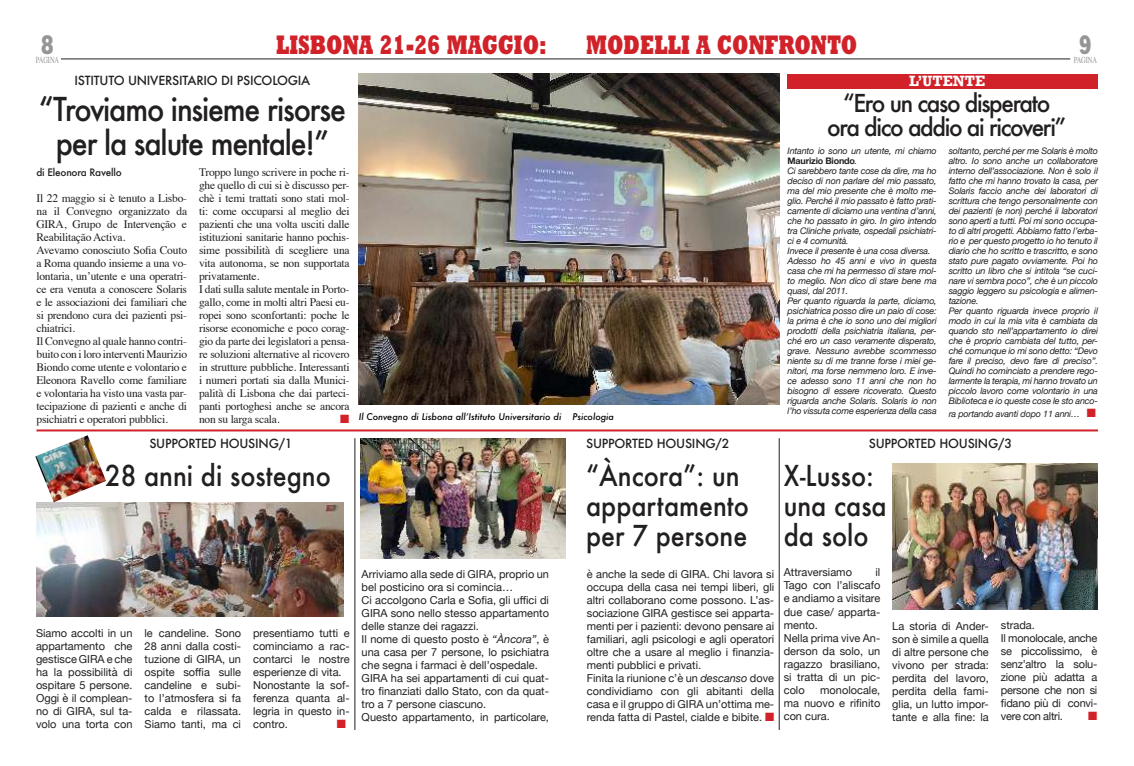
<style>
.page{position:relative;width:1134px;height:766px;background:#fff}
.page>*{position:absolute;margin:0;border:0;box-sizing:border-box;transform-origin:0 0}
.t1{font:500 32px/34.6px "Futura";letter-spacing:-.04em;color:#221f1f;text-align:center;scale:.9 1}
.t2{font:500 28px/30px "Futura";color:#221f1f;scale:.9 1}
.t3{font:800 27.2px "Rockwell Std";color:#d12229;scale:.7 1}
.t4{font:800 27.2px "Rockwell Std";color:#939597;scale:.7 1}
.t5{font:500 24px/24px "Futura";letter-spacing:-.06em;color:#221f1f;text-align:center;scale:.94 1}
.t6{font:700 14px "Rockwell";color:#fff}
.t7{font:500 12.2px "Futura";letter-spacing:-.02em;color:#221f1f}
.t8{font:12px "Zapf Dingbats ITC";color:#d12229}
.t9{font:11.5px/13px "Times";letter-spacing:-.02em;color:#221f1f}
.t10{font:11px/13px "Helvetica Neue";color:#221f1f;text-align:justify}
.t11{font:11px/13px "Helvetica Neue";letter-spacing:-.02em;color:#221f1f}
.t12{font:500 10px "Futura";letter-spacing:-.02em;color:#221f1f}
.t13{font:9.1px "Times";color:#939597;scale:.7 1}
.t14{font:italic 9px/10px "Helvetica Neue";letter-spacing:-.02em;color:#221f1f}
.t15{font:italic 500 9px "Futura";color:#000}
.s1{font-weight:700;font-style:normal}
.s2{color:#d12229}
.s3{font-style:italic}
</style>
<div class="page">
<hr style="left:61px;top:59px;width:1009px;height:1px;background:#221f1f">
<hr style="left:37px;top:429px;width:1061px;height:2px;background:#d12229">
<img style="left:359px;top:74px;width:420px;height:330px">
<img style="left:36px;top:502px;width:307px;height:114px">
<hr style="left:355px;top:438px;width:1px;height:291px;background:#221f1f">
<img style="left:361px;top:438px;width:205px;height:120px">
<img style="left:893px;top:463px;width:205px;height:146px">
<hr style="left:779px;top:438px;width:1px;height:291px;background:#221f1f">
<div style="left:788px;top:74px;width:310px;height:15px;background:#d12229"></div>
<img style="left:35px;top:435px;width:71px;height:67px">
<h3 class="t4" style="left:41px;top:29px;width:20px">8</h3>
<h3 class="t3" style="left:276px;top:29px;width:388px">LISBONA 21-26 MAGGIO:</h3>
<p class="t13" style="left:36px;top:57px;width:35px">PAGINA</p>
<h3 class="t3" style="left:586px;top:29px;width:389px">MODELLI A CONFRONTO</h3>
<h3 class="t4" style="left:1079px;top:29px;width:20px">9</h3>
<p class="t13" style="left:1074px;top:57px;width:35px">PAGINA</p>
<h3 class="t7" style="left:74px;top:72px;width:237px">ISTITUTO UNIVERSITARIO DI PSICOLOGIA</h3>
<h1 class="t1" style="left:39px;top:91px;width:343px">“Troviamo insieme risorse per la salute mentale!”</h1>
<p class="t12" style="left:36px;top:165px;width:87px">di Eleonora Ravello</p>
<p class="t9" style="left:36px;top:193px;width:152px">Il 22 maggio si è tenuto a Lisbo&shy;na il Convegno organizzato da<br>GIRA, Grupo de Intervenção e<br>Reabilitação Activa.<br>Avevamo conosciuto Sofia Couto a Roma quando insieme a una vo&shy;lontaria, un’utente e una operatri&shy;ce era venuta a conoscere Solaris e le associazioni dei familiari che si prendono cura dei pazienti psi&shy;chiatrici.<br>Il Convegno al quale hanno contri&shy;buito con i loro interventi Maurizio<br>Biondo come utente e volontario e<br>Eleonora Ravello come familiare e volontaria ha visto una vasta par&shy;tecipazione di pazienti e anche di psichiatri e operatori pubblici.</p>
<p class="t9" style="left:199px;top:167px;width:152px">Troppo lungo scrivere in poche ri&shy;ghe quello di cui si è discusso per&shy;chè i temi trattati sono stati mol&shy;ti: come occuparsi al meglio dei pazienti che una volta usciti dalle istituzioni sanitarie hanno pochis&shy;sime possibilità di scegliere una vita autonoma, se non supportata privatamente.<br>I dati sulla salute mentale in Porto&shy;gallo, come in molti altri Paesi eu&shy;ropei sono sconfortanti: poche le risorse economiche e poco corag&shy;gio da parte dei legislatori a pensa&shy;re soluzioni alternative al ricovero in strutture pubbliche. Interessanti i numeri portati sia dalla Munici&shy;palità di Lisbona che dai parteci&shy;panti portoghesi anche se ancora non su larga scala.</p>
<h3 class="t8" style="left:340px;top:413px;width:11px">■</h3>
<h3 class="t7" style="left:149px;top:435px;width:145px">SUPPORTED HOUSING/1</h3>
<h2 class="t2" style="left:105px;top:460px;width:252px">28 anni di sostegno</h2>
<p class="t10" style="left:36px;top:626px;width:98px">Siamo accolti in un appartamento che gestisce GIRA e che ha la possibilità di ospitare 5 persone.<br>Oggi è il complean&shy;no di GIRA, sul ta&shy;volo una torta con</p>
<p class="t10" style="left:145px;top:626px;width:98px">le candeline. Sono 28 anni dalla costi&shy;tuzione di GIRA, un ospite soffia sulle candeline e subi&shy;to l’atmosfera si fa calda e rilassata.<br>Siamo tanti, ma ci</p>
<p class="t10" style="left:253px;top:626px;width:98px;text-align:left">presentiamo tutti e cominciamo a rac&shy;contarci le nostre esperienze di vita.<br>Nonostante la sof&shy;ferenza quanta al&shy;legria in questo in&shy;contro.</p>
<h3 class="t8" style="left:337px;top:717px;width:11px">■</h3>
<h3 class="t6" style="left:909px;top:73px;width:78px">L’UTENTE</h3>
<h3 class="t5" style="left:827px;top:91px;width:256px">“Ero un caso disperato ora dico addio ai ricoveri”</h3>
<p class="t14" style="left:788px;top:146px;width:151px">Intanto io sono un utente, mi chiamo <span class="s1">Maurizio Biondo</span>.<br>Ci sarebbero tante cose da dire, ma ho deciso di non parlare del mio passato, ma del mio presente che è molto me&shy;glio. Perché il mio passato è fatto prati&shy;camente di diciamo una ventina d’anni, che ho passato in giro. In giro intendo tra Cliniche private, ospedali psichiatri&shy;ci e 4 comunità.<br>Invece il presente è una cosa diversa.<br>Adesso ho 45 anni e vivo in questa casa che mi ha permesso di stare mol&shy;to meglio. Non dico di stare bene ma quasi, dal 2011.<br>Per quanto riguarda la parte, diciamo, psichiatrica posso dire un paio di cose: la prima è che io sono uno dei migliori prodotti della psichiatria italiana, per&shy;ché ero un caso veramente disperato, grave. Nessuno avrebbe scommesso niente su di me tranne forse i miei ge&shy;nitori, ma forse nemmeno loro. E inve&shy;ce adesso sono 11 anni che non ho bisogno di essere ricoverato. Questo riguarda anche Solaris. Solaris io non l’ho vissuta come esperienza della casa</p>
<p class="t14" style="left:949px;top:146px;width:151px">soltanto, perché per me Solaris è molto altro. Io sono anche un collaboratore interno dell’associazione. Non è solo il fatto che mi hanno trovato la casa, per Solaris faccio anche dei laboratori di scrittura che tengo personalmente con dei pazienti (e non) perché ii laboratori sono aperti a tutti. Poi mi sono occupa&shy;to di altri progetti. Abbiamo fatto l’erba&shy;rio e per questo progetto io ho tenuto il diario che ho scritto e trascritto, e sono stato pure pagato ovviamente. Poi ho scritto un libro che si intitola “se cuci&shy;nare vi sembra poco”, che è un piccolo saggio leggero su psicologia e alimen&shy;tazione.<br>Per quanto riguarda invece proprio il modo in cui la mia vita è cambiata da quando sto nell’appartamento io direi che è proprio cambiata del tutto, per&shy;ché comunque io mi sono detto: “Devo fare il preciso, devo fare di preciso”.<br>Quindi ho cominciato a prendere rego&shy;larmente la terapia, mi hanno trovato un piccolo lavoro come volontario in una Biblioteca e io queste cose le sto anco-</p>
<p class="t15" style="left:359px;top:410px;width:257px">Il Convegno di Lisbona all’Istituto Universitario di Psicologia</p>
<p class="t14" style="left:949px;top:409px;width:149px">ra portando avanti dopo 11 anni… <span class="s2">■</span></p>
<p class="t10" style="left:362px;top:568px;width:189px;text-align:left">Arriviamo alla sede di GIRA, proprio un bel posticino ora si comincia…<br>Ci accolgono Carla e Sofia, gli uffici di GIRA sono nello stesso appartamento delle stanze dei ragazzi.<br>Il nome di questo posto è <span class="s3">“Àncora”</span>, è una casa per 7 persone, lo psichiatra che segna i farmaci è dell’ospedale.<br>GIRA ha sei appartamenti di cui quat&shy;tro finanziati dallo Stato, con da quat&shy;tro a 7 persone ciascuno.<br>Questo appartamento, in particolare,</p>
<h3 class="t7" style="left:586px;top:435px;width:145px">SUPPORTED HOUSING/2</h3>
<h2 class="t2" style="left:586px;top:460px;width:183px">“Àncora”: un appartamento per 7 persone</h2>
<p class="t10" style="left:587px;top:568px;width:189px;text-align:left">è anche la sede di GIRA. Chi lavora si occupa della casa nei tempi liberi, gli altri collaborano come possono. L’as&shy;sociazione GIRA gestisce sei apparta&shy;menti per i pazienti: devono pensare ai familiari, agli psicologi e agli operatori oltre che a usare al meglio i finanzia&shy;menti pubblici e privati.<br>Finita la riunione c’è un <span class="s3">descanso</span> dove condividiamo con gli abitanti della casa e il gruppo di GIRA un’ottima me&shy;renda fatta di Pastel, cialde e bibite. <span class="s2">■</span></p>
<p class="t10" style="left:784px;top:566px;width:70px">Attraversiamo</p>
<h3 class="t7" style="left:869px;top:435px;width:145px">SUPPORTED HOUSING/3</h3>
<h2 class="t2" style="left:784px;top:460px;width:116px">X-Lusso: una casa da solo</h2>
<p class="t10" style="left:784px;top:566px;width:98px;text-align:left;text-indent:92px">il<br>Tago con l’aliscafo e andiamo a visitare due case/ apparta&shy;mento.<br>Nella prima vive An&shy;derson da solo, un ragazzo brasiliano, si tratta di un pic&shy;colo</p>
<p class="t10" style="left:892px;top:619px;width:98px">La storia di Ander&shy;son è simile a quella di altre persone che vivono per strada: perdita del lavoro, perdita della fami&shy;glia, un lutto impor&shy;tante e alla fine: la</p>
<p class="t11" style="left:1001px;top:619px;width:98px">strada.<br>Il monolocale, anche se piccolissimo, è senz’altro la solu&shy;zione più adatta a persone che non si fidano più di convi&shy;vere con altri.</p>
<p class="t10" style="left:784px;top:683px;width:98px;text-indent:36px">monolocale, ma nuovo e rifinito con cura.</p>
<h3 class="t8" style="left:1088px;top:710px;width:11px">■</h3>
</div>
